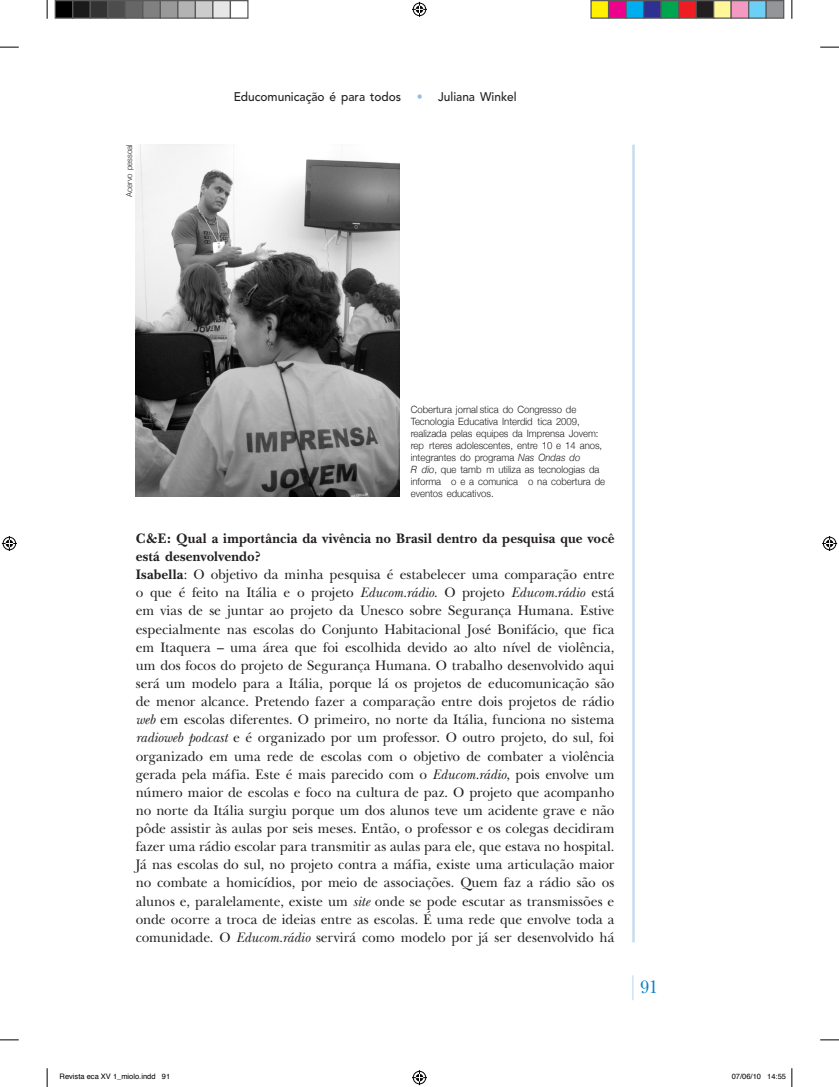
<style>
.page{position:relative;width:839px;height:1087px;background:#fff}
.page>*{position:absolute;margin:0;border:0;box-sizing:border-box;transform-origin:0 0}
.t1{font:18.75px "New Baskerville";color:#0082c8;scale:.9 1}
.t2{font:14.38px/18.1px "New Baskerville";color:#231f20;scale:.95 1}
.t3{font:500 12.5px "Avenir";color:#231f20;scale:.95 1}
.t4{font:300 10px/12px "Helvetica Neue";color:#231f20;scale:.95 1}
.t5{font:300 8.12px "Helvetica Neue";color:#231f20;scale:.95 1}
.t6{font:7.5px "Helvetica";color:#000}
.s1{color:#92bee4}
.s2{font-style:italic}
.s3{font-weight:700}
</style>
<div class="page">
<hr style="left:632px;top:145px;width:2px;height:797px;background:#c5dcf1">
<svg style="left:632px;top:975px;width:1px;height:25px"></svg>
<img style="left:136px;top:145px;width:263px;height:351px">
<svg style="left:0;top:46px;width:19px;height:2px"></svg>
<svg style="left:820px;top:46px;width:18px;height:2px"></svg>
<svg style="left:0;top:1039px;width:19px;height:1px"></svg>
<svg style="left:820px;top:1039px;width:18px;height:1px"></svg>
<svg style="left:46px;top:0;width:2px;height:19px"></svg>
<svg style="left:46px;top:1068px;width:2px;height:18px"></svg>
<svg style="left:791px;top:0;width:1px;height:19px"></svg>
<svg style="left:412px;top:2px;width:15px;height:15px"></svg>
<svg style="left:412px;top:1070px;width:15px;height:14px"></svg>
<svg style="left:2px;top:536px;width:15px;height:15px"></svg>
<svg style="left:822px;top:536px;width:14px;height:15px"></svg>
<div style="left:55px;top:1px;width:18px;height:17px;background:#000"></div>
<div style="left:55px;top:0;width:18px;height:19px;border:1px solid #595959"></div>
<div style="left:73px;top:1px;width:17px;height:17px;background:#1a1a1a"></div>
<div style="left:72px;top:0;width:19px;height:19px;border:1px solid #595959"></div>
<div style="left:90px;top:1px;width:18px;height:17px;background:#333"></div>
<div style="left:90px;top:0;width:18px;height:19px;border:1px solid #595959"></div>
<div style="left:108px;top:1px;width:17px;height:17px;background:#4d4d4d"></div>
<div style="left:107px;top:0;width:19px;height:19px;border:1px solid #595959"></div>
<div style="left:125px;top:1px;width:18px;height:17px;background:#666"></div>
<div style="left:125px;top:0;width:18px;height:19px;border:1px solid #595959"></div>
<div style="left:143px;top:1px;width:17px;height:17px;background:#808080"></div>
<div style="left:142px;top:0;width:19px;height:19px;border:1px solid #595959"></div>
<div style="left:160px;top:1px;width:18px;height:17px;background:#999"></div>
<div style="left:160px;top:0;width:18px;height:19px;border:1px solid #595959"></div>
<div style="left:178px;top:1px;width:17px;height:17px;background:#b3b3b3"></div>
<div style="left:177px;top:0;width:19px;height:19px;border:1px solid #595959"></div>
<div style="left:195px;top:1px;width:18px;height:17px;background:#ccc"></div>
<div style="left:195px;top:0;width:18px;height:19px;border:1px solid #595959"></div>
<div style="left:213px;top:1px;width:17px;height:17px;background:#e6e6e6"></div>
<div style="left:212px;top:0;width:19px;height:19px;border:1px solid #595959"></div>
<div style="left:230px;top:0;width:18px;height:19px;border:1px solid #595959"></div>
<div style="left:591px;top:1px;width:17px;height:17px;background:#fff101"></div>
<div style="left:590px;top:0;width:19px;height:19px;border:1px solid #595959"></div>
<div style="left:608px;top:1px;width:18px;height:17px;background:#ed028c"></div>
<div style="left:607px;top:0;width:19px;height:19px;border:1px solid #595959"></div>
<div style="left:626px;top:1px;width:17px;height:17px;background:#00aeef"></div>
<div style="left:625px;top:0;width:19px;height:19px;border:1px solid #595959"></div>
<div style="left:643px;top:1px;width:18px;height:17px;background:#2e3092"></div>
<div style="left:642px;top:0;width:19px;height:19px;border:1px solid #595959"></div>
<div style="left:661px;top:1px;width:17px;height:17px;background:#00a54f"></div>
<div style="left:660px;top:0;width:19px;height:19px;border:1px solid #595959"></div>
<div style="left:678px;top:1px;width:18px;height:17px;background:#ee1d23"></div>
<div style="left:677px;top:0;width:19px;height:19px;border:1px solid #595959"></div>
<div style="left:696px;top:1px;width:17px;height:17px;background:#231f20"></div>
<div style="left:695px;top:0;width:19px;height:19px;border:1px solid #595959"></div>
<div style="left:713px;top:1px;width:18px;height:17px;background:#fff79a"></div>
<div style="left:712px;top:0;width:19px;height:19px;border:1px solid #595959"></div>
<div style="left:731px;top:1px;width:17px;height:17px;background:#f499c2"></div>
<div style="left:730px;top:0;width:19px;height:19px;border:1px solid #595959"></div>
<div style="left:748px;top:1px;width:18px;height:17px;background:#6bcff6"></div>
<div style="left:747px;top:0;width:19px;height:19px;border:1px solid #595959"></div>
<div style="left:766px;top:1px;width:17px;height:17px;background:#939598"></div>
<div style="left:765px;top:0;width:19px;height:19px;border:1px solid #595959"></div>
<svg style="left:791px;top:1068px;width:1px;height:18px"></svg>
<p class="t5" style="left:124px;top:197px;width:56px;rotate:-90deg">Acervo pessoal</p>
<p class="t3" style="left:234px;top:89px;width:299px">Educomunicação é para todos <span class="s1">•</span> Juliana Winkel</p>
<p class="t4" style="left:410px;top:402px;width:206px">Cobertura jornalística do Congresso de Tecnologia Educativa Interdidática 2009, realizada pelas equipes da Imprensa Jovem: repórteres adolescentes, entre 10 e 14 anos, integrantes do programa <span class="s2">Nas Ondas do Rádio</span>, que também utiliza as tecnologias da informação e a comunicação na cobertura de eventos educativos.</p>
<p class="t2" style="left:136px;top:529px;width:505px"><span class="s3">C&amp;E: Qual a importância da vivência no Brasil dentro da pesquisa que você está desenvolvendo?<br>Isabella</span>: O objetivo da minha pesquisa é estabelecer uma comparação entre o que é feito na Itália e o projeto <span class="s2">Educom.rádio</span>. O projeto <span class="s2">Educom.rádio</span> está em vias de se juntar ao projeto da Unesco sobre Segurança Humana. Estive especialmente nas escolas do Conjunto Habitacional José Bonifácio, que fica em Itaquera – uma área que foi escolhida devido ao alto nível de violência, um dos focos do projeto de Segurança Humana. O trabalho desenvolvido aqui será um modelo para a Itália, porque lá os projetos de educomunicação são de menor alcance. Pretendo fazer a comparação entre dois projetos de rádio <span class="s2">web</span> em escolas diferentes. O primeiro, no norte da Itália, funciona no sistema <span class="s2">radioweb podcast</span> e é organizado por um professor. O outro projeto, do sul, foi organizado em uma rede de escolas com o objetivo de combater a violência gerada pela máfia. Este é mais parecido com o <span class="s2">Educom.rádio</span>, pois envolve um número maior de escolas e foco na cultura de paz. O projeto que acompanho no norte da Itália surgiu porque um dos alunos teve um acidente grave e não pôde assistir às aulas por seis meses. Então, o professor e os colegas decidiram fazer uma rádio escolar para transmitir as aulas para ele, que estava no hospital.<br>Já nas escolas do sul, no projeto contra a máfia, existe uma articulação maior no combate a homicídios, por meio de associações. Quem faz a rádio são os alunos e, paralelamente, existe um <span class="s2">site</span> onde se pode escutar as transmissões e onde ocorre a troca de ideias entre as escolas. É uma rede que envolve toda a comunidade. O <span class="s2">Educom.rádio</span> servirá como modelo por já ser desenvolvido há</p>
<h1 class="t1" style="left:640px;top:975px;width:21px">91</h1>
<p class="t6" style="left:60px;top:1070px;width:112px">Revista eca XV 1_miolo.indd 91</p>
<p class="t6" style="left:731px;top:1070px;width:56px">07/06/10 14:55</p>
</div>
